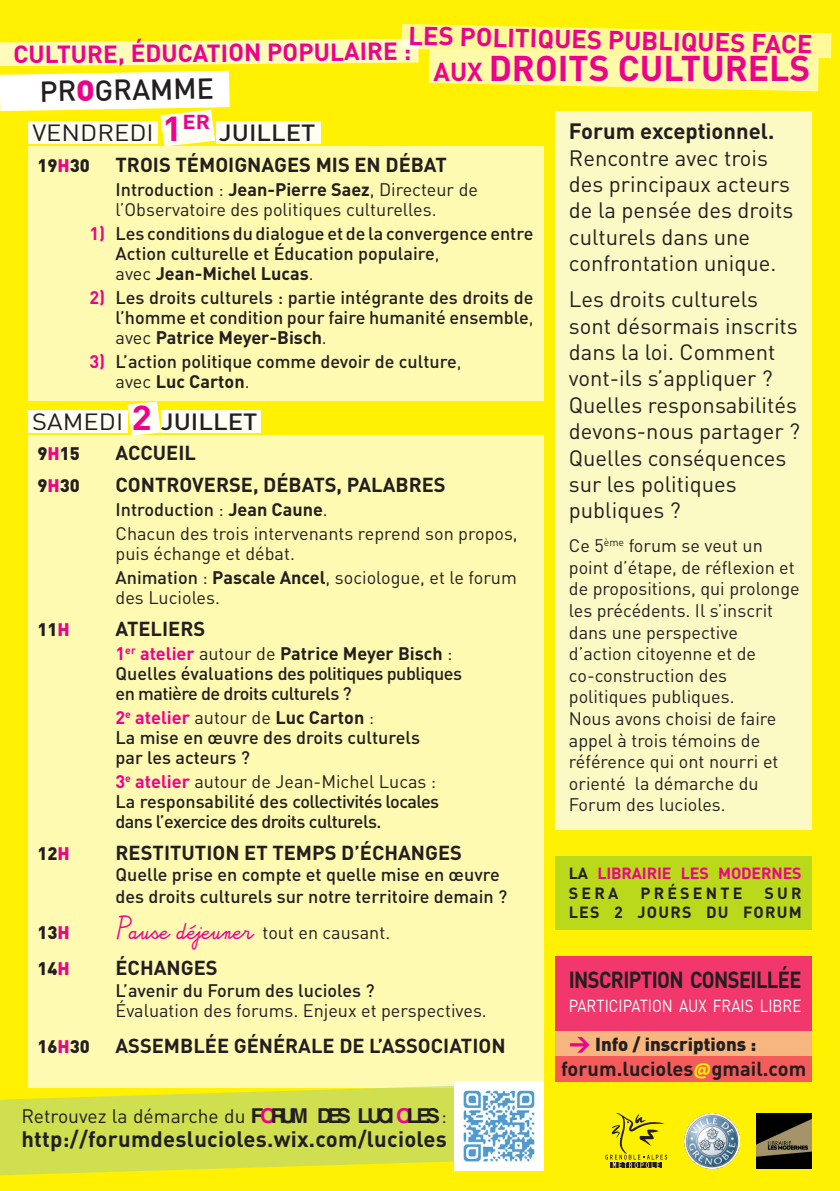
<style>
.page{position:relative;width:840px;height:1191px;background:#fff}
.page>*{position:absolute;margin:0;border:0;box-sizing:border-box;transform-origin:0 0}
.t1{font:700 35.4px "DIN";color:#ed028c}
.t2{font:500 28.6px "DIN";color:#231f20}
.t3{font:700 25.6px "DIN";color:#ed028c}
.t4{font:700 24.4px "DIN";color:#ed028c}
.t5{font:23.2px "DIN";color:#231f20;scale:1.1 1}
.t6{font:500 23.2px "DIN";color:#231f20;scale:1.1 1}
.t7{font:700 23px "DIN";letter-spacing:-.03em;color:#231f20;scale:.87 1}
.t8{font:22px/26.4px "DIN";color:#231f20}
.t9{font:700 22px "DIN";letter-spacing:.01em;color:#231f20}
.t10{font:700 20px "DIN";color:#231f20}
.t11{font:19.2px "DIN";color:#231f20}
.t12{font:900 18.6px "DIN";color:#231f20}
.t13{font:18px/21.6px "DIN";color:#231f20}
.t14{font:500 18px/20px "DIN";color:#231f20}
.t15{font:500 18px/20px "DIN";letter-spacing:-.03em;color:#231f20}
.t16{font:900 18px "DIN";color:#231f20}
.t17{font:17.2px "DIN";color:#fff;scale:.87 1}
.t18{font:700 16px/19.2px "DIN";letter-spacing:-.01em;color:#ed028c}
.t19{font:700 16px/19.2px "DIN";letter-spacing:.075em;color:#231f20;text-align:right}
.t20{font:700 16px "DIN";letter-spacing:.2em;color:#231f20}
.s1{font-size:25.6px}
.s2{font-weight:900;color:#ed028c}
.s3{font-weight:700;font-size:34.2px;color:#ed028c}
.s4{font-weight:500}
.s5{color:#ed028c}
.s6{font-weight:700}
.s7{font-weight:700;color:#ed028c}
.s8{font-weight:400}
.s9{font-family:"Alamain";font-size:16px;color:#ed028c}
.s10{font-family:"Helvetica";font-weight:700;font-size:20.4px}
.s11{font-family:"Helvetica";font-weight:700;font-size:20.4px;color:#ed028c}
.s12{color:#231f20}
.s13{font-size:20.8px;color:#ed028c}
.s14{font-family:"Calibri";color:#fff101}
</style>
<div class="page">
<div style="left:1px;top:0;width:838px;height:1191px;background:#fff101"></div>
<div style="left:28px;top:436px;width:515px;height:652px;background:#fffab2"></div>
<div style="left:28px;top:146px;width:515px;height:255px;background:#fffab2"></div>
<div style="left:554px;top:111px;width:257px;height:718px;background:#fbfac5"></div>
<div style="left:161px;top:410px;width:100px;height:22px;background:#fffef2"></div>
<div style="left:28px;top:410px;width:100px;height:23px;background:#fffef2"></div>
<svg style="left:127px;top:401px;width:34px;height:35px"></svg>
<div style="left:554px;top:856px;width:257px;height:74px;background:#bad91a"></div>
<svg style="left:0;top:24px;width:831px;height:122px"></svg>
<svg style="left:0;top:1083px;width:539px;height:94px;fill:#cfdf50"></svg>
<div style="left:554px;top:956px;width:257px;height:75px;background:#f1376c"></div>
<div style="left:554px;top:1056px;width:257px;height:25px;background:#f35c5a"></div>
<div style="left:554px;top:1031px;width:257px;height:24px;background:#f7b57f"></div>
<img style="left:756px;top:1113px;width:55px;height:55px">
<img style="left:684px;top:1113px;width:55px;height:55px">
<svg style="left:605px;top:1113px;width:61px;height:55px"></svg>
<img style="left:454px;top:1081px;width:89px;height:89px">
<h3 class="t3" style="left:408px;top:20px;width:405px;rotate:1deg">LES POLITIQUES PUBLIQUES FACE</h3>
<h1 class="t1" style="left:433px;top:45px;width:378px"><span class="s1">AUX</span> DROITS CULTURELS</h1>
<h3 class="t4" style="left:13px;top:40px;width:399px;rotate:-1deg">CULTURE, ÉDUCATION POPULAIRE :</h3>
<h2 class="t2" style="left:39px;top:73px;width:176px;rotate:-1deg">PR<span class="s2">O</span>GRAMME</h2>
<p class="t5" style="left:32px;top:118px;width:259px">VENDREDI <span class="s3">1</span><sup>ER</sup> <span class="s4">JUILLET</span></p>
<p class="t16" style="left:37px;top:153px;width:54px">19<span class="s5">H</span>30</p>
<p class="t10" style="left:115px;top:152px;width:333px">TROIS TÉMOIGNAGES MIS EN DÉBAT</p>
<p class="t13" style="left:115px;top:179px;width:364px;line-height:20px"><span class="s4">Introduction</span> : <span class="s6">Jean-Pierre Saez</span>, Directeur de l’Observatoire des politiques culturelles.</p>
<p class="t14" style="left:115px;top:223px;width:419px;text-indent:-26px"><span class="s7">1)</span> Les conditions du dialogue et de la convergence entre<br>Action culturelle et Éducation populaire<span class="s8">,<br>avec</span> <span class="s6">Jean-Michel Lucas</span><span class="s8">.</span></p>
<p class="t14" style="left:115px;top:287px;width:419px;text-align:justify;text-indent:-26px"><span class="s7">2)</span> Les droits culturels : partie intégrante des droits de l’homme et condition pour faire humanité ensemble<span class="s8">, avec</span> <span class="s6">Patrice Meyer-Bisch</span><span class="s8">.</span></p>
<p class="t14" style="left:115px;top:351px;width:347px;text-indent:-26px"><span class="s7">3)</span> L’action politique comme devoir de culture<span class="s8">, avec</span> <span class="s6">Luc Carton</span><span class="s8">.</span></p>
<p class="t6" style="left:32px;top:407px;width:206px"><span class="s8">SAMEDI</span> <span class="s3">2</span> JUILLET</p>
<p class="t16" style="left:37px;top:441px;width:44px">9<span class="s5">H</span>15</p>
<p class="t10" style="left:115px;top:439px;width:82px">ACCUEIL</p>
<p class="t16" style="left:37px;top:473px;width:44px">9<span class="s5">H</span>30</p>
<p class="t10" style="left:115px;top:471px;width:331px">CONTROVERSE, DÉBATS, PALABRES</p>
<p class="t13" style="left:115px;top:497px;width:403px;line-height:24px"><span class="s4">Introduction</span> : <span class="s6">Jean Caune</span>.<br>Chacun des trois intervenants reprend son propos,</p>
<p class="t13" style="left:115px;top:541px;width:402px;line-height:24px">puis échange et débat.<br><span class="s4">Animation</span> : <span class="s6">Pascale Ancel</span>, sociologue, et le forum</p>
<p class="t13" style="left:115px;top:586px;width:106px">des Lucioles.</p>
<p class="t16" style="left:37px;top:617px;width:34px">11<span class="s5">H</span></p>
<p class="t10" style="left:115px;top:615px;width:91px">ATELIERS</p>
<p class="t15" style="left:115px;top:642px;width:348px"><span class="s7">1</span><sup>er</sup> <span class="s7">atelier</span> <span class="s8">autour de</span> <span class="s6">Patrice Meyer Bisch</span> <span class="s8">:<br></span>Quelles évaluations des politiques publiques en matière de droits culturels ?</p>
<p class="t14" style="left:115px;top:706px;width:306px"><span class="s7">2</span><sup>e</sup> <span class="s7">atelier</span> <span class="s8">autour de</span> <span class="s6">Luc Carton</span> <span class="s8">:<br></span>La mise en œuvre des droits culturels par les acteurs ?</p>
<p class="t15" style="left:115px;top:770px;width:325px"><span class="s7">3</span><sup>e</sup> <span class="s7">atelier</span> <span class="s8">autour de Jean-Michel Lucas :<br></span>La responsabilité des collectivités locales dans l’exercice des droits culturels.</p>
<p class="t16" style="left:37px;top:841px;width:34px">12<span class="s5">H</span></p>
<p class="t10" style="left:115px;top:839px;width:348px">RESTITUTION ET TEMPS D’ÉCHANGES</p>
<p class="t14" style="left:115px;top:863px;width:393px;line-height:21.6px">Quelle prise en compte et quelle mise en œuvre des droits culturels sur notre territoire demain ?</p>
<p class="t16" style="left:37px;top:920px;width:34px">13<span class="s5">H</span></p>
<p class="t13" style="left:115px;top:921px;width:276px"><span class="s9">Pause déjeuner</span> tout en causant.</p>
<p class="t16" style="left:37px;top:956px;width:34px">14<span class="s5">H</span></p>
<p class="t10" style="left:115px;top:954px;width:104px">ÉCHANGES</p>
<p class="t14" style="left:115px;top:979px;width:260px">L’avenir du Forum des lucioles ?</p>
<p class="t13" style="left:115px;top:999px;width:372px">Évaluation des forums. Enjeux et perspectives.</p>
<p class="t16" style="left:37px;top:1034px;width:54px">16<span class="s5">H</span>30</p>
<p class="t10" style="left:115px;top:1032px;width:391px">ASSEMBLÉE GÉNÉRALE DE L’ASSOCIATION</p>
<p class="t11" style="left:21px;top:1103px;width:426px">Retrouvez la démarche du <span class="s10">F</span><span class="s11">O</span><span class="s10">RUM DES LUCI</span><span class="s11">O</span><span class="s10">LES</span>:</p>
<p class="t9" style="left:21px;top:1124px;width:427px">http://forumdeslucioles.wix.com/lucioles</p>
<p class="t9" style="left:568px;top:117px;width:207px">Forum exceptionnel.</p>
<p class="t8" style="left:568px;top:144px;width:226px">Rencontre avec trois des principaux acteurs de la pensée des droits culturels dans une confrontation unique.</p>
<p class="t8" style="left:568px;top:286px;width:232px">Les droits culturels sont désormais inscrits dans la loi. Comment vont-ils s’appliquer ?<br>Quelles responsabilités devons-nous partager ?<br>Quelles conséquences sur les politiques publiques ?</p>
<p class="t13" style="left:568px;top:534px;width:232px">Ce 5<sup>ème</sup> forum se veut un point d’étape, de réflexion et de propositions, qui prolonge les précédents. Il s’inscrit dans une perspective d’action citoyenne et de co-construction des politiques publiques.<br>Nous avons choisi de faire appel à trois témoins de référence qui ont nourri et orienté la démarche du<br>Forum des lucioles.</p>
<p class="t18" style="left:568px;top:863px;width:234px"><span class="s12">LA</span> LIBRAIRIE LES MODERNES<br><span class="s12">SERA</span></p>
<p class="t20" style="left:640px;top:882px;width:103px">PRÉSENTE</p>
<p class="t19" style="left:568px;top:882px;width:234px">SUR<br>LES 2 JOURS DU FORUM</p>
<p class="t7" style="left:568px;top:964px;width:269px">INSCRIPTION CONSEILLÉE</p>
<p class="t17" style="left:568px;top:994px;width:269px">PARTICIPATION AUX FRAIS LIBRE</p>
<p class="t12" style="left:568px;top:1031px;width:189px"><span class="s13">&gt;</span> Info / inscriptions :</p>
<p class="t10" style="left:560px;top:1055px;width:246px">forum.lucioles<span class="s14">@</span>gmail.com</p>
</div>
